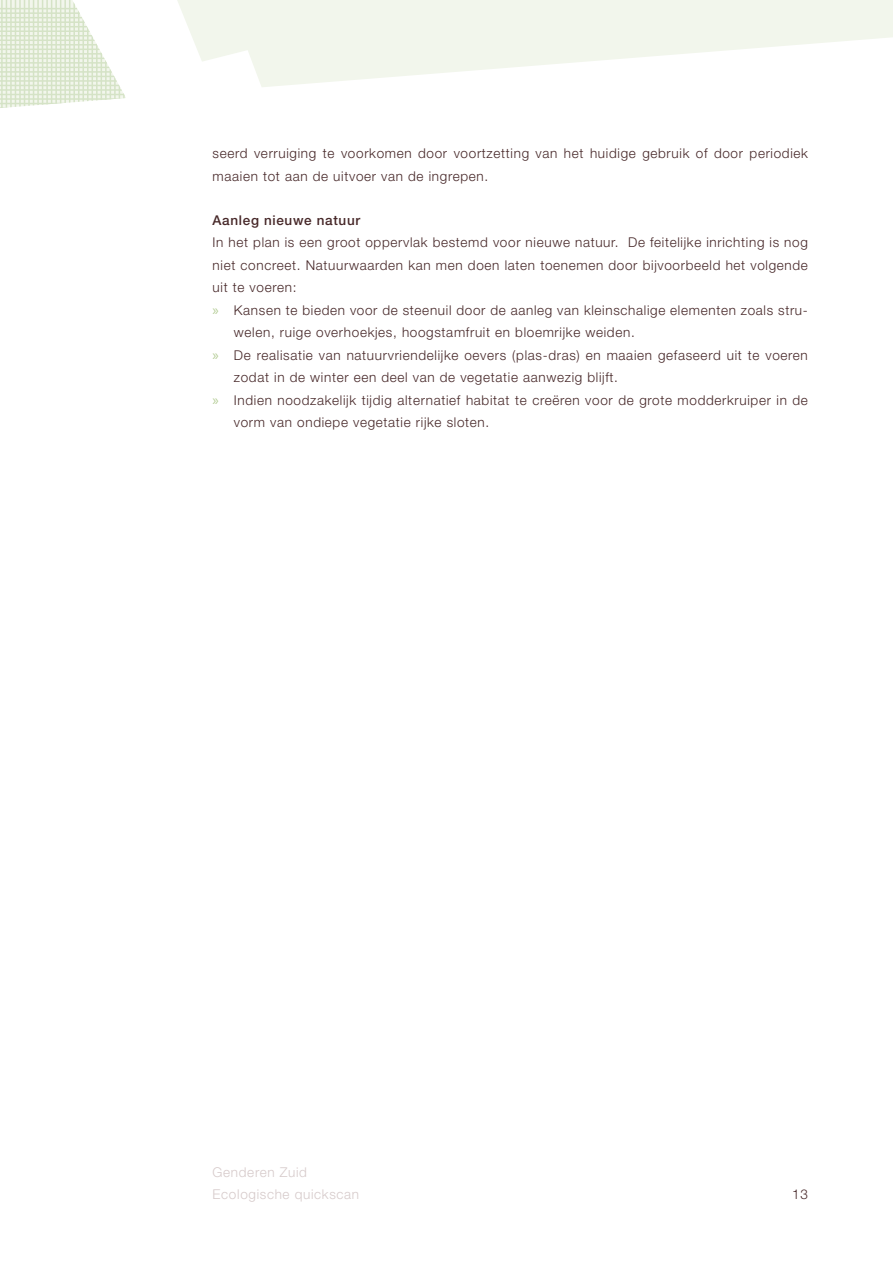
<style>
.page{position:relative;width:893px;height:1263px;background:#fff}
.page>*{position:absolute;margin:0;border:0;box-sizing:border-box;transform-origin:0 0}
.t1{font:300 13.5px/22.5px "Helvetica Neue LT Pro";letter-spacing:.05em;color:#472829}
.t2{font:300 13.5px/22.5px "Helvetica Neue LT Pro";letter-spacing:.05em;color:#d6caca}
.t3{font:500 13.5px "Helvetica Neue LT Pro";letter-spacing:.05em;color:#472829}
.s1{font-family:"Myriad Pro";font-weight:400;font-size:15px;color:#b4cc95}
</style>
<div class="page">
<svg style="left:125px;top:0;width:768px;height:98px;fill:#f2f6ec"></svg>
<svg style="left:0;top:0;width:125px;height:108px"></svg>
<p class="t1" style="left:213px;top:142px;width:597px">seerd verruiging te voorkomen door voortzetting van het huidige gebruik of door periodiek maaien tot aan de uitvoer van de ingrepen.</p>
<p class="t3" style="left:213px;top:212px;width:149px">Aanleg nieuwe natuur</p>
<p class="t1" style="left:213px;top:231px;width:597px;text-align:justify">In het plan is een groot oppervlak bestemd voor nieuwe natuur. De feitelijke inrichting is nog niet concreet. Natuurwaarden kan men doen laten toenemen door bijvoorbeeld het volgende uit te voeren:</p>
<p class="t1" style="left:234px;top:298px;width:576px;text-indent:-21px"><span class="s1">»</span> Kansen te bieden voor de steenuil door de aanleg van kleinschalige elementen zoals stru&shy;welen, ruige overhoekjes, hoogstamfruit en bloemrijke weiden.</p>
<p class="t1" style="left:234px;top:343px;width:575px;text-indent:-21px"><span class="s1">»</span> De realisatie van natuurvriendelijke oevers (plas-dras) en maaien gefaseerd uit te voeren zodat in de winter een deel van de vegetatie aanwezig blijft.</p>
<p class="t1" style="left:234px;top:388px;width:576px;text-indent:-21px"><span class="s1">»</span> Indien noodzakelijk tijdig alternatief habitat te creëren voor de grote modderkruiper in de vorm van ondiepe vegetatie rijke sloten.</p>
<p class="t2" style="left:213px;top:1160px;width:148px">Genderen Zuid<br>Ecologische quickscan</p>
<p class="t1" style="left:792px;top:1183px;width:17px">13</p>
</div>
